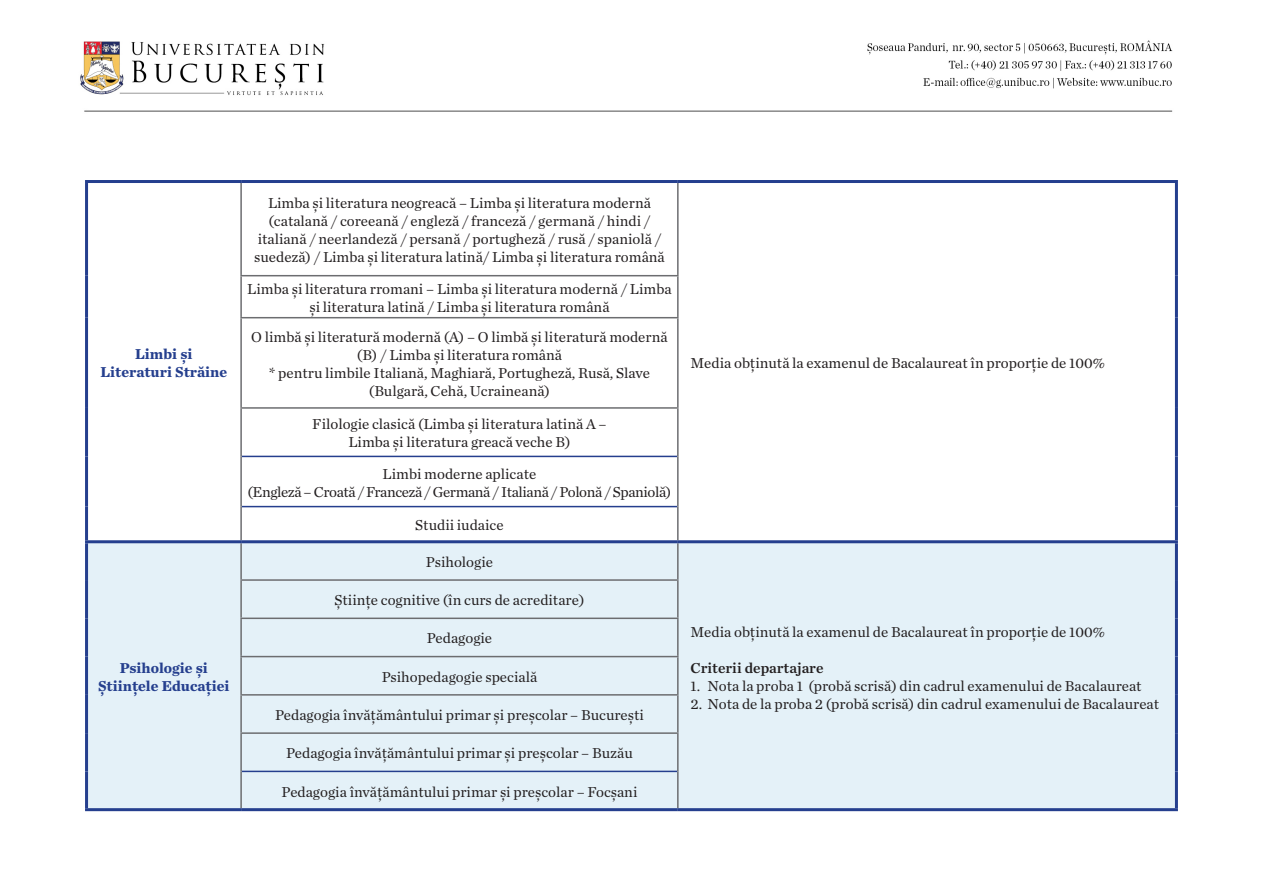
<style>
.page{position:relative;width:1263px;height:893px;background:#fff}
.page>*{position:absolute;margin:0;border:0;box-sizing:border-box;transform-origin:0 0}
.t1{font:15px/18px "Chronicle Text G1";color:#231f20;text-align:center}
.t2{font:15px/18px "Chronicle Text G1";letter-spacing:-.025em;color:#231f20;text-align:center}
.t3{font:700 15px/18px "Chronicle Text G1";color:#253f8e;text-align:center}
.t4{font:15px "Chronicle Text G1 Semi";color:#231f20}
</style>
<div class="page">
<svg style="left:88px;top:183px;width:1087px;height:357px"></svg>
<div style="left:88px;top:543px;width:1087px;height:265px;background:#e4f1f8"></div>
<hr style="left:240px;top:183px;width:2px;height:92px;background:#6c6d70">
<hr style="left:240px;top:276px;width:2px;height:41px;background:#6c6d70">
<hr style="left:240px;top:318px;width:2px;height:89px;background:#6c6d70">
<hr style="left:240px;top:409px;width:2px;height:47px;background:#6c6d70">
<hr style="left:240px;top:456px;width:2px;height:51px;background:#6c6d70">
<hr style="left:240px;top:507px;width:2px;height:33px;background:#6c6d70">
<hr style="left:677px;top:183px;width:2px;height:92px;background:#6c6d70">
<hr style="left:677px;top:276px;width:2px;height:41px;background:#6c6d70">
<hr style="left:677px;top:318px;width:2px;height:89px;background:#6c6d70">
<hr style="left:677px;top:409px;width:2px;height:47px;background:#6c6d70">
<hr style="left:677px;top:456px;width:2px;height:51px;background:#6c6d70">
<hr style="left:677px;top:507px;width:2px;height:33px;background:#6c6d70">
<hr style="left:240px;top:543px;width:2px;height:36px;background:#6c6d70">
<hr style="left:240px;top:581px;width:2px;height:37px;background:#6c6d70">
<hr style="left:240px;top:619px;width:2px;height:37px;background:#6c6d70">
<hr style="left:240px;top:657px;width:2px;height:37px;background:#6c6d70">
<hr style="left:240px;top:696px;width:2px;height:36px;background:#6c6d70">
<hr style="left:240px;top:734px;width:2px;height:37px;background:#6c6d70">
<hr style="left:240px;top:771px;width:2px;height:37px;background:#6c6d70">
<hr style="left:677px;top:543px;width:2px;height:36px;background:#6c6d70">
<hr style="left:677px;top:581px;width:2px;height:37px;background:#6c6d70">
<hr style="left:677px;top:619px;width:2px;height:37px;background:#6c6d70">
<hr style="left:677px;top:657px;width:2px;height:37px;background:#6c6d70">
<hr style="left:677px;top:696px;width:2px;height:36px;background:#6c6d70">
<hr style="left:677px;top:734px;width:2px;height:37px;background:#6c6d70">
<hr style="left:677px;top:771px;width:2px;height:37px;background:#6c6d70">
<hr style="left:240px;top:579px;width:439px;height:2px;background:#6c6d70">
<hr style="left:240px;top:618px;width:439px;height:1px;background:#6c6d70">
<hr style="left:240px;top:656px;width:439px;height:1px;background:#6c6d70">
<hr style="left:240px;top:694px;width:439px;height:2px;background:#6c6d70">
<hr style="left:240px;top:732px;width:439px;height:2px;background:#6c6d70">
<hr style="left:240px;top:275px;width:439px;height:1px;background:#6c6d70">
<hr style="left:240px;top:317px;width:439px;height:1px;background:#6c6d70">
<hr style="left:240px;top:407px;width:439px;height:2px;background:#6c6d70">
<hr style="left:85px;top:180px;width:156px;height:3px;background:#253f8e">
<hr style="left:85px;top:183px;width:3px;height:93px;background:#253f8e">
<hr style="left:85px;top:276px;width:3px;height:42px;background:#253f8e">
<hr style="left:85px;top:318px;width:3px;height:90px;background:#253f8e">
<hr style="left:85px;top:408px;width:3px;height:48px;background:#253f8e">
<hr style="left:85px;top:456px;width:3px;height:51px;background:#253f8e">
<hr style="left:85px;top:507px;width:3px;height:33px;background:#253f8e">
<hr style="left:241px;top:180px;width:437px;height:3px;background:#253f8e">
<hr style="left:678px;top:180px;width:500px;height:3px;background:#253f8e">
<hr style="left:85px;top:540px;width:156px;height:3px;background:#253f8e">
<hr style="left:85px;top:543px;width:3px;height:37px;background:#253f8e">
<hr style="left:85px;top:580px;width:3px;height:38px;background:#253f8e">
<hr style="left:85px;top:618px;width:3px;height:39px;background:#253f8e">
<hr style="left:85px;top:657px;width:3px;height:38px;background:#253f8e">
<hr style="left:85px;top:695px;width:3px;height:38px;background:#253f8e">
<hr style="left:85px;top:733px;width:3px;height:38px;background:#253f8e">
<hr style="left:85px;top:771px;width:3px;height:37px;background:#253f8e">
<hr style="left:85px;top:808px;width:156px;height:3px;background:#253f8e">
<hr style="left:241px;top:540px;width:437px;height:3px;background:#253f8e">
<hr style="left:678px;top:808px;width:500px;height:3px;background:#253f8e">
<hr style="left:241px;top:808px;width:437px;height:3px;background:#253f8e">
<hr style="left:1175px;top:183px;width:3px;height:93px;background:#253f8e">
<hr style="left:1175px;top:276px;width:3px;height:42px;background:#253f8e">
<hr style="left:1175px;top:318px;width:3px;height:90px;background:#253f8e">
<hr style="left:1175px;top:408px;width:3px;height:48px;background:#253f8e">
<hr style="left:1175px;top:456px;width:3px;height:51px;background:#253f8e">
<hr style="left:1175px;top:507px;width:3px;height:33px;background:#253f8e">
<hr style="left:678px;top:540px;width:500px;height:3px;background:#253f8e">
<hr style="left:1175px;top:543px;width:3px;height:37px;background:#253f8e">
<hr style="left:1175px;top:580px;width:3px;height:38px;background:#253f8e">
<hr style="left:1175px;top:618px;width:3px;height:39px;background:#253f8e">
<hr style="left:1175px;top:657px;width:3px;height:38px;background:#253f8e">
<hr style="left:1175px;top:695px;width:3px;height:38px;background:#253f8e">
<hr style="left:1175px;top:733px;width:3px;height:38px;background:#253f8e">
<hr style="left:1175px;top:771px;width:3px;height:37px;background:#253f8e">
<hr style="left:242px;top:506px;width:435px;height:1px;background:#253f8e">
<hr style="left:242px;top:456px;width:435px;height:1px;background:#253f8e">
<hr style="left:242px;top:771px;width:435px;height:1px;background:#253f8e">
<img style="left:80px;top:40px;width:1093px;height:72px">
<p class="t3" style="left:100px;top:344px;width:128px">Limbi și<br>Literaturi Străine</p>
<p class="t3" style="left:98px;top:658px;width:133px">Psihologie și<br>Știinţele Educaţiei</p>
<p class="t1" style="left:254px;top:193px;width:412px">Limba și literatura neogreacă – Limba și literatura modernă (catalană / coreeană / engleză / franceză / germană / hindi / italiană / neerlandeză / persană / portugheză / rusă / spaniolă / suedeză) / Limba și literatura latină/ Limba și literatura română</p>
<p class="t1" style="left:247px;top:279px;width:426px">Limba și literatura rromani – Limba și literatura modernă / Limba și literatura latină / Limba și literatura română</p>
<p class="t1" style="left:251px;top:327px;width:418px">O limbă și literatură modernă (A) – O limbă și literatură modernă (B) / Limba și literatura română</p>
<p class="t1" style="left:269px;top:363px;width:383px">* pentru limbile Italiană, Maghiară, Portugheză, Rusă, Slave (Bulgară, Cehă, Ucraineană)</p>
<p class="t1" style="left:312px;top:414px;width:296px">Filologie clasică (Limba și literatura latină A –<br>Limba și literatura greacă veche B)</p>
<p class="t2" style="left:248px;top:464px;width:425px">Limbi moderne aplicate<br>(Engleză – Croată / Franceză / Germană / Italiană / Polonă / Spaniolă)</p>
<p class="t1" style="left:415px;top:515px;width:90px">Studii iudaice</p>
<p class="t1" style="left:426px;top:552px;width:68px">Psihologie</p>
<p class="t1" style="left:335px;top:590px;width:251px">Știinţe cognitive (în curs de acreditare)</p>
<p class="t1" style="left:427px;top:629px;width:67px">Pedagogie</p>
<p class="t1" style="left:382px;top:667px;width:157px">Psihopedagogie specială</p>
<p class="t1" style="left:275px;top:705px;width:370px">Pedagogia învăţământului primar și preșcolar – București</p>
<p class="t1" style="left:286px;top:743px;width:348px">Pedagogia învăţământului primar și preșcolar – Buzău</p>
<p class="t1" style="left:282px;top:782px;width:357px">Pedagogia învăţământului primar și preșcolar – Focșani</p>
<p class="t1" style="left:691px;top:353px;width:416px">Media obţinută la examenul de Bacalaureat în proporţie de 100%</p>
<p class="t1" style="left:691px;top:622px;width:416px">Media obţinută la examenul de Bacalaureat în proporţie de 100%</p>
<p class="t4" style="left:691px;top:656px;width:134px">Criterii departajare</p>
<p class="t1" style="left:691px;top:676px;width:453px">1. Nota la proba 1 (probă scrisă) din cadrul examenului de Bacalaureat</p>
<p class="t1" style="left:691px;top:694px;width:470px">2. Nota de la proba 2 (probă scrisă) din cadrul examenului de Bacalaureat</p>
</div>
